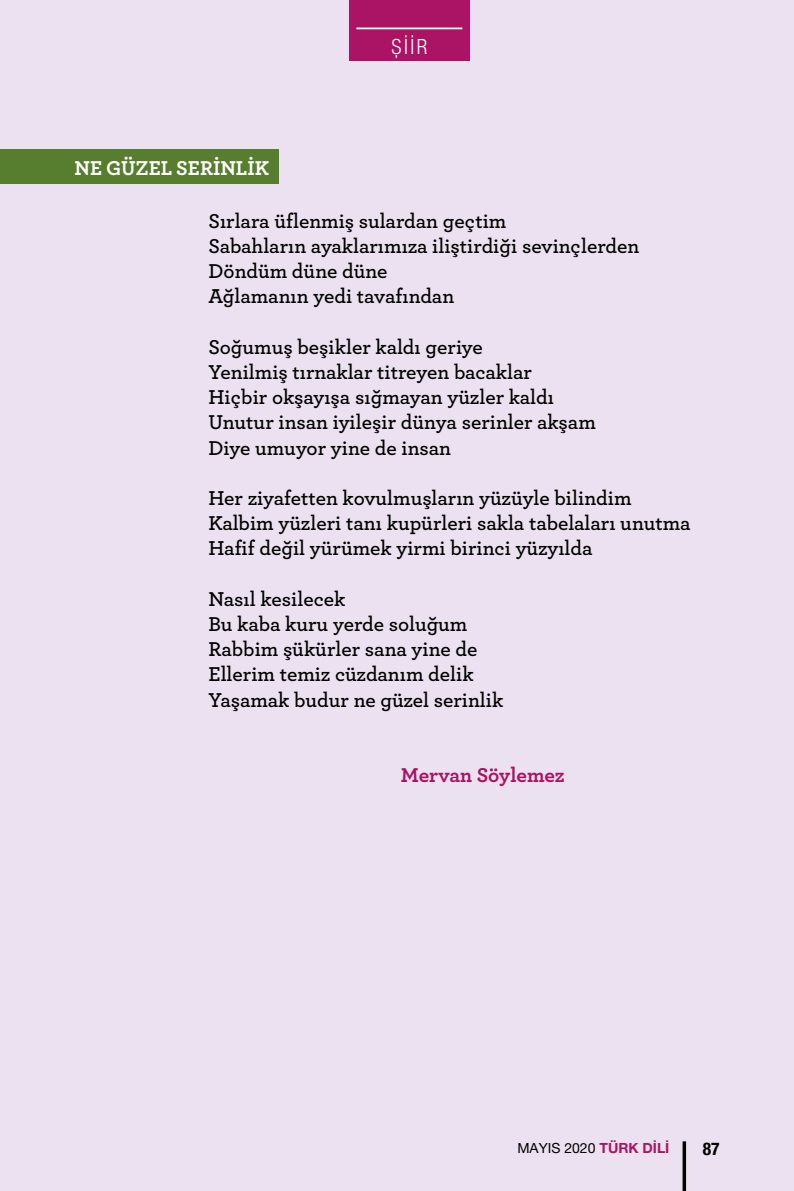
<style>
.page{position:relative;width:794px;height:1191px;background:#ece1f0}
.page>*{position:absolute;margin:0;border:0;box-sizing:border-box;transform-origin:0 0}
.t1{font:600 21px/25.2px "Archer";color:#000}
.t2{font:700 21px "Archer";color:#fff}
.t3{font:700 21px "Archer";letter-spacing:-.005em;color:#ab1464}
.t4{font:300 condensed 21px "Helvetica Neue LT Pro";color:#fff}
.t5{font:700 condensed 17.5px "Helvetica Neue LT Pro";color:#000}
.t6{font:14px "Helvetica Neue LT Pro";color:#000}
.s1{font-weight:700;color:#ab1464}
</style>
<div class="page">
<div style="left:349px;top:0;width:120px;height:61px;background:#ab1464"></div>
<hr style="left:356px;top:28px;width:106px;height:1px;background:#fff">
<svg style="left:682px;top:1141px;width:4px;height:50px"></svg>
<div style="left:0;top:149px;width:279px;height:35px;background:#577e2e"></div>
<p class="t2" style="left:74px;top:151px;width:196px">NE GÜZEL SERINLIK</p>
<p class="t4" style="left:391px;top:34px;width:37px">ŞİİR</p>
<p class="t1" style="left:208px;top:207px;width:432px">Sırlara üflenmiş sulardan geçtim<br>Sabahların ayaklarımıza iliştirdiği sevinçlerden<br>Döndüm düne düne<br>Ağlamanın yedi tavafından</p>
<p class="t1" style="left:208px;top:333px;width:389px">Soğumuş beşikler kaldı geriye<br>Yenilmiş tırnaklar titreyen bacaklar Hiçbir okşayışa sığmayan yüzler kaldı Unutur insan iyileşir dünya serinler akşam Diye umuyor yine de insan</p>
<p class="t1" style="left:208px;top:484px;width:484px">Her ziyafetten kovulmuşların yüzüyle bilindim<br>Kalbim yüzleri tanı kupürleri sakla tabelaları unutma<br>Hafif değil yürümek yirmi birinci yüzyılda</p>
<p class="t1" style="left:208px;top:585px;width:296px">Nasıl kesilecek<br>Bu kaba kuru yerde soluğum<br>Rabbim şükürler sana yine de<br>Ellerim temiz cüzdanım delik<br>Yaşamak budur ne güzel serinlik</p>
<p class="t3" style="left:401px;top:758px;width:165px">Mervan Söylemez</p>
<p class="t6" style="left:517px;top:1139px;width:153px">MAYIS 2020 <span class="s1">TÜRK DİLİ</span></p>
<p class="t5" style="left:702px;top:1138px;width:18px">87</p>
</div>
